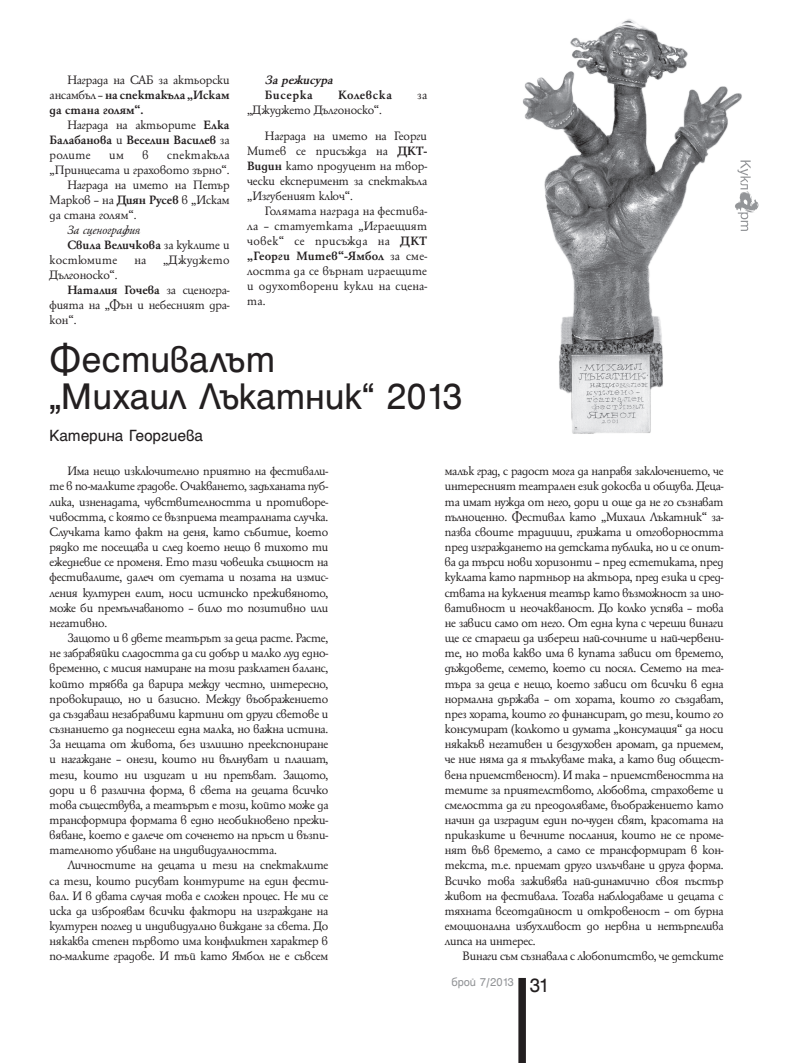
<style>
.page{position:relative;width:798px;height:1063px;background:#fff}
.page>*{position:absolute;margin:0;border:0;box-sizing:border-box;transform-origin:0 0}
.t1{font:40px/37.5px "Helen Bg";color:#231f20}
.t2{font:21.25px "Helen Bg";color:#231f20}
.t3{font:17.5px "Helen Bg";letter-spacing:-.01em;color:#231f20}
.t4{font:13.12px/15.1px "HS Garamond Bg";letter-spacing:-.01em;color:#231f20;text-align:justify}
.t5{font:700 13.12px/15px "HS Garamond Bg";color:#231f20;text-align:justify}
.t6{font:13.12px "HS Garamond Bg";letter-spacing:.03em;color:#231f20}
.t7{font:700 13.12px "HS Garamond Bg";letter-spacing:.045em;color:#231f20}
.t8{font:italic 13.12px "HS Garamond Bg";color:#231f20}
.t9{font:italic 700 13.12px "HS Garamond Bg";color:#231f20}
.t10{font:12.5px "Helen Bg";letter-spacing:-.005em;color:#939598}
.s1{font-weight:700}
.s2{font-weight:400}
</style>
<div class="page">
<div style="left:518px;top:978px;width:7px;height:85px;background:#231f20"></div>
<img style="left:523px;top:19px;width:236px;height:415px">
<p class="t4" style="left:50px;top:73px;width:181px;text-indent:18px">Награда на САБ за актьорски ансамбъл – <span class="s1">на спектакъла „Искам да стана голям“.</span></p>
<p class="t5" style="left:50px;top:117px;width:181px;text-indent:18px"><span class="s2">Награда на актьорите</span> Елка Балабанова <span class="s2">и</span> Веселин Василев <span class="s2">за ролите</span></p>
<p class="t4" style="left:109px;top:148px;width:16px">им</p>
<p class="t4" style="left:142px;top:148px;width:8px">в</p>
<p class="t6" style="left:167px;top:148px;width:64px">спектакъла</p>
<p class="t4" style="left:50px;top:163px;width:180px">„Принцесата и граховото зърно“.</p>
<p class="t4" style="left:67px;top:178px;width:163px">Награда на името на Петър</p>
<p class="t4" style="left:50px;top:193px;width:181px">Марков – на <span class="s1">Диян Русев</span> в „Искам</p>
<p class="t4" style="left:50px;top:208px;width:87px">да стана голям“.</p>
<p class="t8" style="left:67px;top:223px;width:75px">За сценография</p>
<p class="t5" style="left:67px;top:237px;width:163px">Свила Величкова <span class="s2">за куклите и</span></p>
<p class="t6" style="left:50px;top:253px;width:69px">костюмите</p>
<p class="t4" style="left:134px;top:253px;width:13px">на</p>
<p class="t6" style="left:163px;top:253px;width:68px">„Джуджето</p>
<p class="t4" style="left:50px;top:268px;width:68px">Дългоноско“.</p>
<p class="t5" style="left:67px;top:282px;width:163px">Наталия Гочева <span class="s2">за сценогра-</span></p>
<p class="t4" style="left:50px;top:298px;width:181px">фията на „Фън и небесният дра-</p>
<p class="t4" style="left:50px;top:313px;width:27px">кон“.</p>
<p class="t9" style="left:265px;top:73px;width:73px">Зарежисура</p>
<p class="t7" style="left:265px;top:88px;width:49px">Бисерка</p>
<p class="t7" style="left:338px;top:88px;width:55px">Колевска</p>
<p class="t4" style="left:417px;top:88px;width:11px">за</p>
<p class="t4" style="left:265px;top:98px;width:163px;line-height:25.6px;text-indent:-18px">„Джуджето Дългоноско“.<br>Награда на името на Георги</p>
<p class="t4" style="left:247px;top:144px;width:181px">Митев се присъжда на <span class="s1">ДКТ-Видин</span> като продуцент на твор&shy;чески експеримент за спектакъла „Изгубеният ключ“.</p>
<p class="t4" style="left:247px;top:204px;width:181px;text-indent:18px">Голямата награда на фестива&shy;ла – статуетката „Играещият човек“ се присъжда на <span class="s1">ДКТ „Георги Митев“-Ямбол</span> за сме&shy;лостта да се върнат играещите и одухотворени кукли на сцена&shy;та.</p>
<h1 class="t1" style="left:50px;top:340px;width:414px">Фестивалът<br>„Михаил Лъкатник“ 2013</h1>
<h3 class="t3" style="left:50px;top:425px;width:155px">Катерина Георгиева</h3>
<p class="t4" style="left:50px;top:464px;width:280px;text-indent:18px">Има нещо изключително приятно на фестивали&shy;те в по-малките градове. Очакването, задъханата пуб&shy;лика, изненадата, чувствителността и противоре&shy;чивостта, с която се възприема театралната случка.<br>Случката като факт на деня, като събитие, което рядко те посещава и след което нещо в тихото ти ежедневие се променя. Ето тази човешка същност на фестивалите, далеч от суетата и позата на измис&shy;ления културен елит, носи истинско преживяното, може би премълчаваното – било то позитивно или негативно.</p>
<p class="t4" style="left:50px;top:631px;width:280px;text-indent:18px">Защото и в двете театърът за деца расте. Расте, не забравяйки сладостта да си добър и малко луд едно&shy;временно, с мисия намиране на този разклатен баланс, който трябва да варира между честно, интересно, провокиращо, но и базисно. Между въображението да създаваш незабравими картини от други светове и съзнанието да поднесеш една малка, но важна истина.<br>За нещата от живота, без излишно преекспониране и нагаждане – онези, които ни вълнуват и плашат, тези, които ни издигат и ни препъват. Защото, дори и в различна форма, в света на децата всичко това съществува, а театърът е този, който може да трансформира формата в едно необикновено прежи&shy;вяване, което е далече от соченето на пръст и възпи&shy;тателното убиване на индивидуалността.</p>
<p class="t4" style="left:50px;top:858px;width:280px;text-indent:18px">Личностите на децата и тези на спектаклите са тези, които рисуват контурите на един фести&shy;вал. И в двата случая това е сложен процес. Не ми се иска да изброявам всички фактори на изграждане на културен поглед и индивидуално виждане за света. До някаква степен първото има конфликтен характер в по-малките градове. И тъй като Ямбол не е съвсем</p>
<p class="t4" style="left:444px;top:464px;width:280px">малък град, с радост мога да направя заключението, че интересният театрален език докосва и общува. Деца&shy;та имат нужда от него, дори и още да не го съзнават пълноценно. Фестивал като „Михаил Лъкатник“ за&shy;пазва своите традиции, грижата и отговорността пред изграждането на детската публика, но и се опит&shy;ва да търси нови хоризонти – пред естетиката, пред куклата като партньор на актьора, пред езика и сред&shy;ствата на кукления театър като възможност за ино&shy;вативност и неочакваност. До колко успява – това не зависи само от него. От една купа с череши винаги ще се стараеш да избереш най-сочните и най-червени&shy;те, но това какво има в купата зависи от времето, дъждовете, семето, което си посял. Семето на теа&shy;търа за деца е нещо, което зависи от всички в една нормална държава – от хората, които го създават, през хората, които го финансират, до тези, които го консумират (колкото и думата „консумация“ да носи някакъв негативен и бездуховен аромат, да приемем, че ние няма да я тълкуваме така, а като вид общест&shy;вена приемственост). И така – приемствеността на темите за приятелството, любовта, страховете и смелостта да ги преодоляваме, въображението като начин да изградим един по-чуден свят, красотата на приказките и вечните послания, които не се проме&shy;нят във времето, а само се трансформират в кон&shy;текста, т.е. приемат друго излъчване и друга форма.<br>Всичко това заживява най-динамично своя пъстър живот на фестивала. Тогава наблюдаваме и децата с тяхната всеотдайност и откровеност – от бурна емоционална избухливост до нервна и нетърпелива липса на интерес.</p>
<p class="t4" style="left:462px;top:949px;width:262px">Винаги съм съзнавала с любопитство, че детските</p>
<p class="t10" style="left:451px;top:975px;width:64px">брой 7/2013</p>
<h2 class="t2" style="left:529px;top:973px;width:22px">31</h2>
</div>
